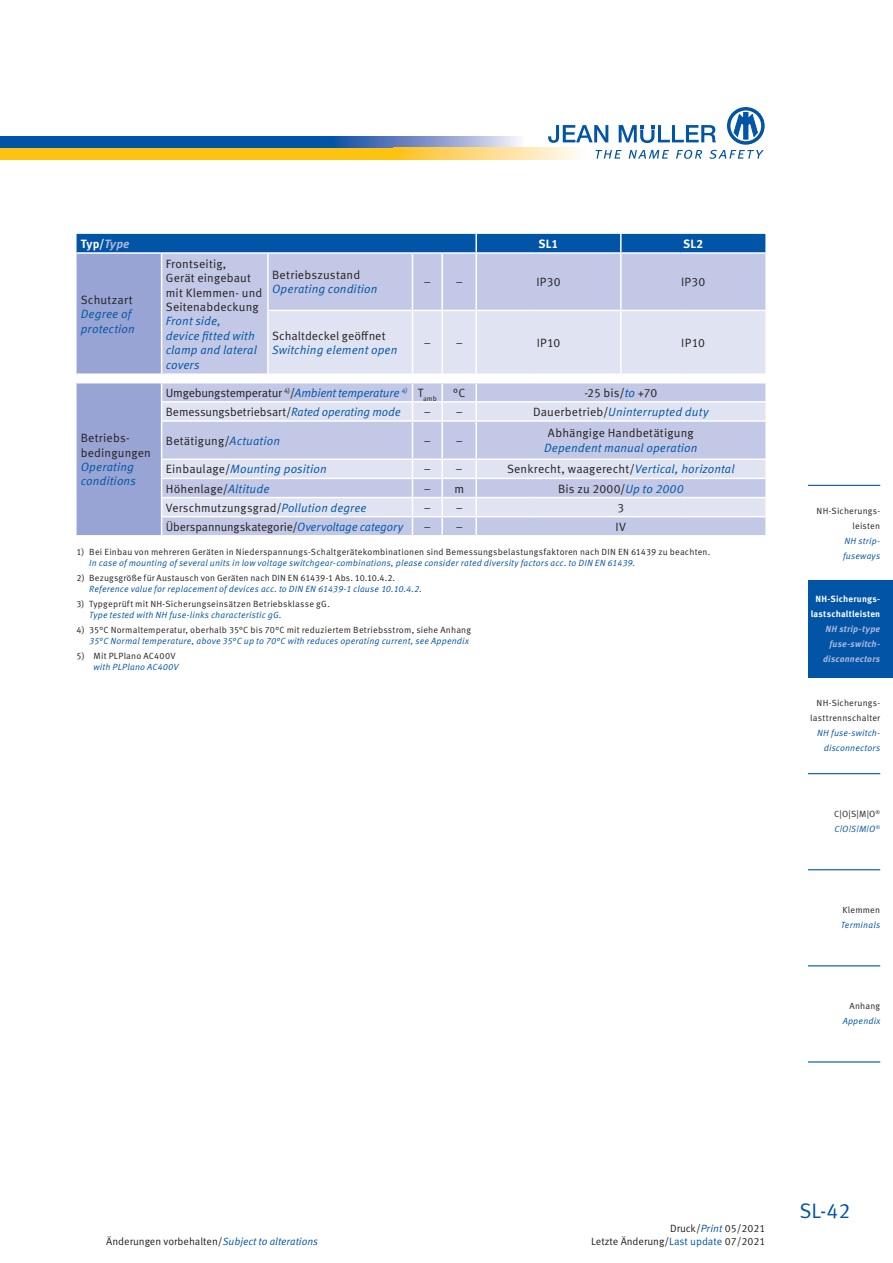
<style>
.page{position:relative;width:893px;height:1263px;background:#fff}
.page>*{position:absolute;margin:0;border:0;box-sizing:border-box;transform-origin:0 0}
.t1{font:21px "Meta Pro";color:#0154a6}
.t2{font:12px/14.4px "Meta Pro";letter-spacing:.01em;color:#231f20}
.t3{font:italic 12px/14.4px "Meta Pro";letter-spacing:.01em;color:#0154a6}
.t4{font:12px "Meta Pro";letter-spacing:-.015em;color:#231f20}
.t5{font:700 12px "Meta Pro";letter-spacing:.02em;color:#fff}
.t6{font:10.5px "Meta Pro";color:#231f20}
.t7{font:9px/15px "Meta Pro";letter-spacing:.02em;color:#231f20;text-align:right}
.t8{font:italic 9px/15px "Meta Pro";letter-spacing:.02em;color:#0154a6}
.t9{font:italic 700 9px/15px "Meta Pro";letter-spacing:.02em;color:#aeb8dc;text-align:right}
.t10{font:700 9px/15px "Meta Pro";letter-spacing:.02em;color:#fff;text-align:center}
.s1{font-style:italic;color:#aeb8dc}
.s2{font-style:italic;color:#0154a6}
.s3{font-style:normal;color:#231f20}
.s4{color:#0154a6}
</style>
<div class="page">
<div style="left:808px;top:580px;width:85px;height:97px;background:#0154a6"></div>
<div style="left:0;top:136px;width:332px;height:12px;background:#0154a6"></div>
<svg style="left:548px;top:107px;width:217px;height:52px"></svg>
<svg style="left:332px;top:136px;width:192px;height:12px;background:#869bc5"></svg>
<div style="left:0;top:148px;width:399px;height:11px;background:#fec210"></div>
<svg style="left:399px;top:148px;width:187px;height:11px;background:#fede90"></svg>
<hr style="left:808px;top:485px;width:72px;height:1px;background:#0154a6">
<hr style="left:808px;top:773px;width:72px;height:1px;background:#0154a6">
<hr style="left:808px;top:869px;width:72px;height:1px;background:#0154a6">
<hr style="left:808px;top:965px;width:72px;height:1px;background:#0154a6">
<hr style="left:808px;top:1061px;width:72px;height:1px;background:#0154a6">
<svg style="left:77px;top:234px;width:688px;height:301px;background:#bfc9e5"></svg>
<hr style="left:536px;top:516px;width:85px;height:1px;background:#fff">
<hr style="left:621px;top:516px;width:59px;height:1px;background:#fff">
<hr style="left:680px;top:516px;width:85px;height:1px;background:#fff">
<h2 class="t5" style="left:81px;top:236px;width:50px">Typ/<span class="s1">Type</span></h2>
<h2 class="t5" style="left:539px;top:236px;width:21px">SL1</h2>
<h2 class="t5" style="left:683px;top:236px;width:22px">SL2</h2>
<h2 class="t2" style="left:81px;top:292px;width:53px">Schutzart</h2>
<h2 class="t3" style="left:81px;top:307px;width:56px">Degree of protection</h2>
<h2 class="t2" style="left:166px;top:256px;width:98px">Frontseitig,<br>Gerät eingebaut mit Klemmen- und<br>Seitenabdeckung</h2>
<h2 class="t3" style="left:166px;top:315px;width:93px">Front side, device fitted with clamp and lateral covers</h2>
<h2 class="t2" style="left:272px;top:268px;width:90px">Betriebszustand</h2>
<h2 class="t3" style="left:272px;top:283px;width:107px">Operating condition</h2>
<h2 class="t2" style="left:272px;top:328px;width:115px">Schaltdeckel geöffnet</h2>
<h2 class="t3" style="left:272px;top:343px;width:127px">Switching element open</h2>
<h2 class="t2" style="left:424px;top:275px;width:41px">– –</h2>
<h2 class="t2" style="left:536px;top:275px;width:26px">IP30</h2>
<h2 class="t2" style="left:681px;top:275px;width:26px">IP30</h2>
<h2 class="t2" style="left:424px;top:336px;width:41px">– –</h2>
<h2 class="t2" style="left:537px;top:336px;width:25px">IP10</h2>
<h2 class="t2" style="left:681px;top:336px;width:25px">IP10</h2>
<h2 class="t4" style="left:166px;top:385px;width:272px">Umgebungstemperatur <sup>4)</sup>/<span class="s2">Ambient temperature</span> <sup>4)</sup> T<sub>amb</sub></h2>
<h2 class="t2" style="left:453px;top:386px;width:14px">°C</h2>
<h2 class="t2" style="left:584px;top:386px;width:75px">-25 bis/<span class="s2">to</span> +70</h2>
<h2 class="t2" style="left:166px;top:405px;width:236px">Bemessungsbetriebsart/<span class="s2">Rated operating mode</span></h2>
<h2 class="t2" style="left:424px;top:405px;width:41px">– –</h2>
<h2 class="t3" style="left:533px;top:405px;width:177px"><span class="s3">Dauerbetrieb/</span>Uninterrupted duty</h2>
<h2 class="t2" style="left:166px;top:433px;width:116px">Betätigung/<span class="s2">Actuation</span></h2>
<h2 class="t2" style="left:424px;top:433px;width:41px">– –</h2>
<h2 class="t2" style="left:548px;top:426px;width:147px">Abhängige Handbetätigung</h2>
<h2 class="t3" style="left:544px;top:441px;width:155px">Dependent manual operation</h2>
<h2 class="t2" style="left:81px;top:431px;width:72px">Betriebs&shy;bedingungen</h2>
<h2 class="t3" style="left:81px;top:460px;width:57px">Operating conditions</h2>
<h2 class="t3" style="left:166px;top:463px;width:162px"><span class="s3">Einbaulage/</span>Mounting position</h2>
<h2 class="t2" style="left:424px;top:462px;width:41px">– –</h2>
<h2 class="t2" style="left:507px;top:462px;width:229px">Senkrecht, waagerecht/<span class="s2">Vertical, horizontal</span></h2>
<h2 class="t2" style="left:166px;top:481px;width:105px">Höhenlage/<span class="s2">Altitude</span></h2>
<h2 class="t2" style="left:424px;top:481px;width:42px">– m</h2>
<h2 class="t2" style="left:558px;top:481px;width:127px">Bis zu 2000/<span class="s2">Up to 2000</span></h2>
<h2 class="t2" style="left:166px;top:500px;width:202px">Verschmutzungsgrad/<span class="s2">Pollution degree</span></h2>
<h2 class="t2" style="left:424px;top:500px;width:41px">– –</h2>
<h2 class="t2" style="left:617px;top:500px;width:8px">3</h2>
<h2 class="t2" style="left:166px;top:520px;width:239px">Überspannungskategorie/<span class="s2">Overvoltage category</span></h2>
<h2 class="t2" style="left:424px;top:520px;width:41px">– –</h2>
<h2 class="t2" style="left:616px;top:520px;width:12px">IV</h2>
<p class="t7" style="left:77px;top:545px;width:635px">1) Bei Einbau von mehreren Geräten in Niederspannungs-Schaltgerätekombinationen sind Bemessungsbelastungsfaktoren nach DIN EN 61439 zu beachten.</p>
<p class="t8" style="left:89px;top:556px;width:547px">In case of mounting of several units in low voltage switchgear-combinations, please consider rated diversity factors acc. to DIN EN 61439.</p>
<p class="t7" style="left:77px;top:571px;width:320px">2) Bezugsgröße für Austausch von Geräten nach DIN EN 61439-1 Abs. 10.10.4.2.</p>
<p class="t8" style="left:89px;top:582px;width:334px">Reference value for replacement of devices acc. to DIN EN 61439-1 clause 10.10.4.2.</p>
<p class="t7" style="left:77px;top:596px;width:255px">3) Typgeprüft mit NH-Sicherungseinsätzen Betriebsklasse gG.</p>
<p class="t8" style="left:89px;top:608px;width:194px">Type tested with NH fuse-links characteristic gG.</p>
<p class="t7" style="left:77px;top:622px;width:396px">4) 35°C Normaltemperatur, oberhalb 35°C bis 70°C mit reduziertem Betriebsstrom, siehe Anhang</p>
<p class="t8" style="left:89px;top:633px;width:381px">35°C Normal temperature, above 35°C up to 70°C with reduces operating current, see Appendix</p>
<p class="t7" style="left:77px;top:648px;width:101px">5) Mit PLPlano AC400V</p>
<p class="t8" style="left:94px;top:659px;width:87px">with PLPlano AC400V</p>
<p class="t7" style="left:817px;top:504px;width:65px">NH-Sicherungs&shy;leisten</p>
<p class="t8" style="left:843px;top:534px;width:39px">NH strip&shy;fuseways</p>
<p class="t10" style="left:811px;top:592px;width:71px">NH-Sicherungs&shy;lastschaltleisten</p>
<p class="t9" style="left:823px;top:622px;width:59px">NH strip-type fuse-switch&shy;disconnectors</p>
<p class="t7" style="left:810px;top:695px;width:72px">NH-Sicherungs&shy;lasttrennschalter</p>
<p class="t8" style="left:817px;top:726px;width:65px;text-align:right">NH fuse-switch&shy;disconnectors</p>
<p class="t7" style="left:834px;top:806px;width:48px;text-align:left">C|O|S|M|O<sup>®<br></sup><span class="s2">C|O|S|M|O</span><sup>®</sup></p>
<p class="t7" style="left:842px;top:903px;width:39px">Klemmen</p>
<p class="t8" style="left:841px;top:918px;width:41px">Terminals</p>
<p class="t7" style="left:849px;top:999px;width:32px">Anhang</p>
<p class="t8" style="left:843px;top:1014px;width:39px">Appendix</p>
<p class="t6" style="left:670px;top:1222px;width:97px">Druck/<span class="s2">Print</span> 05/2021</p>
<p class="t6" style="left:106px;top:1235px;width:213px">Änderungen vorbehalten/<span class="s2">Subject to alterations</span></p>
<p class="t6" style="left:591px;top:1235px;width:176px">Letzte Änderung/<span class="s4">Last update</span> 07/2021</p>
<h1 class="t1" style="left:799px;top:1198px;width:53px">SL-42</h1>
</div>
